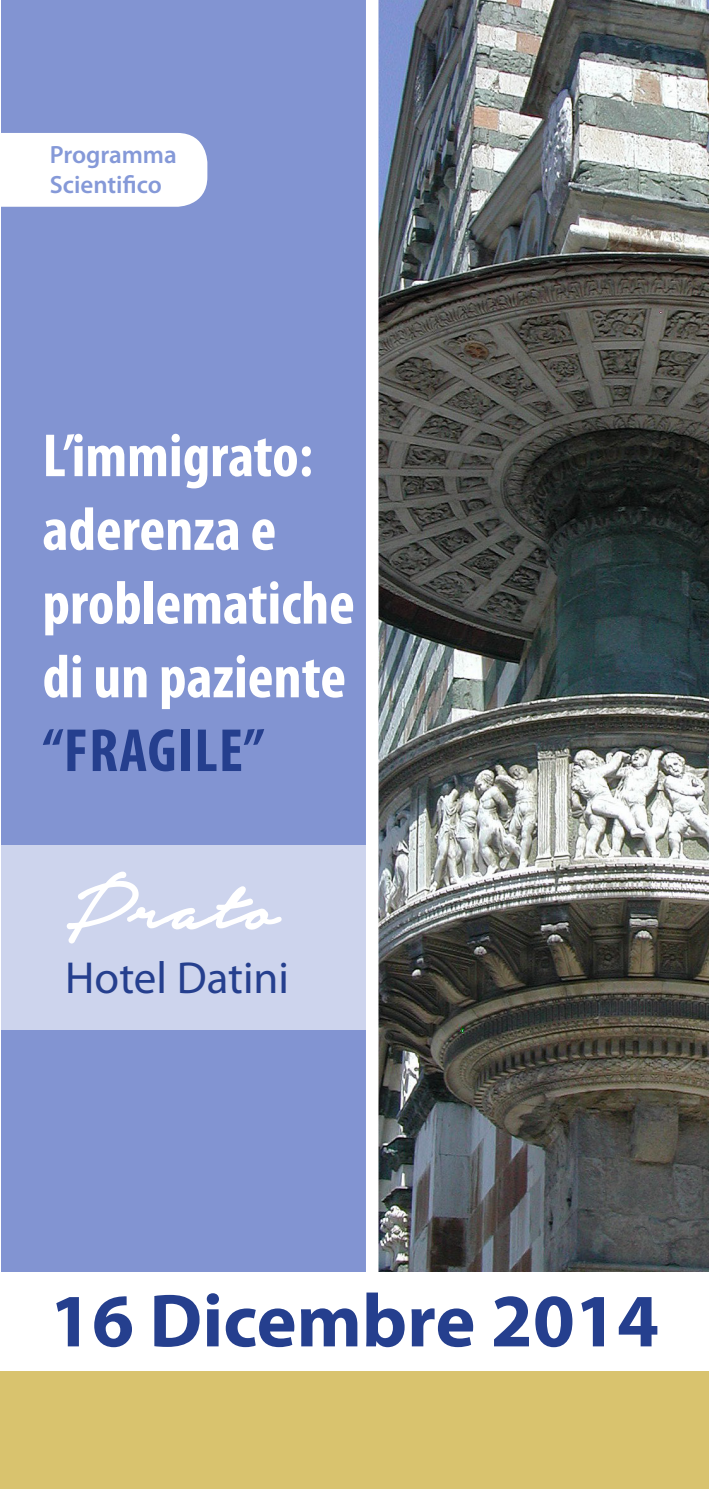
<style>
.page{position:relative;width:709px;height:1489px;background:#fff}
.page>*{position:absolute;margin:0;border:0;box-sizing:border-box;transform-origin:0 0}
.t1{font:700 75.75px "Myriad Pro";color:#253f8e}
.t2{font:700 condensed 61.5px/73.8px "Myriad Pro";color:#fff}
.t3{font:45px "Myriad Pro";color:#253f8e}
.t4{font:600 25px "Myriad Pro";color:#8599d8}
.s1{color:#253f8e}
</style>
<div class="page">
<div style="left:0;top:1370px;width:709px;height:118px;background:#d9c36e"></div>
<img style="left:378px;top:0;width:331px;height:1272px">
<div style="left:1px;top:0;width:372px;height:1321px;background:#8294d2"></div>
<div style="left:0;top:845px;width:373px;height:184px;background:#cdd4ed"></div>
<div style="left:1px;top:133px;width:206px;height:74px;background:#fff"></div>
<svg style="left:66px;top:871px;width:216px;height:73px"></svg>
<div style="left:0;top:1272px;width:709px;height:98px;background:#fff"></div>
<div style="left:366px;top:0;width:12px;height:1362px;background:#fff"></div>
<p class="t4" style="left:50px;top:139px;width:129px">Programma</p>
<p class="t4" style="left:50px;top:169px;width:114px">Scientifico</p>
<p class="t2" style="left:43px;top:417px;width:272px">L’immigrato:</p>
<p class="t2" style="left:43px;top:491px;width:235px">aderenza e</p>
<p class="t2" style="left:43px;top:565px;width:314px">problematiche</p>
<p class="t2" style="left:43px;top:638px;width:305px">di un paziente <span class="s1">“FRAGILE”</span></p>
<p class="t3" style="left:65px;top:950px;width:225px">Hotel Datini</p>
<p class="t1" style="left:50px;top:1271px;width:610px">16 Dicembre 2014</p>
</div>
